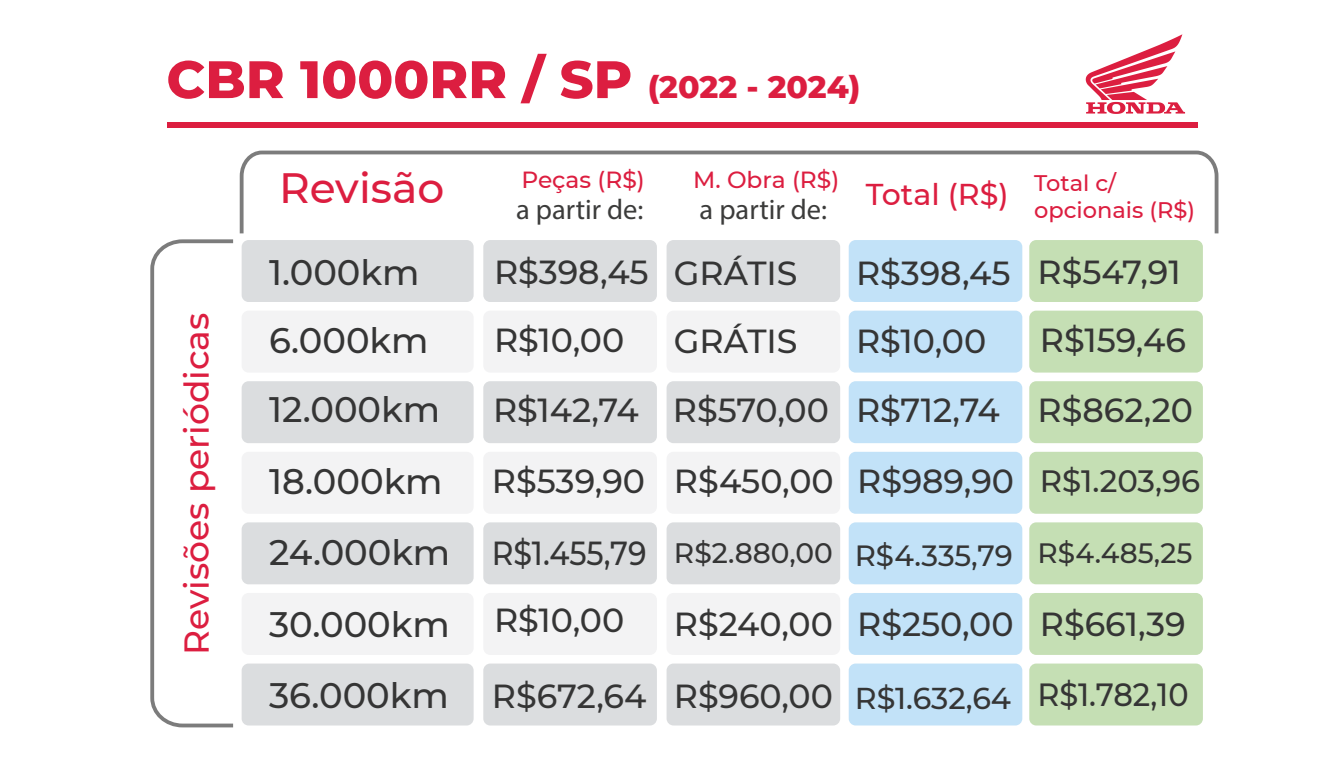
<style>
.page{position:relative;width:1340px;height:766px;background:#fff}
.page>*{position:absolute;margin:0;border:0;box-sizing:border-box;transform-origin:0 0}
.t1{font:800 52.65px "Montserrat";color:#dc1e40}
.t2{font:500 42.3px "Montserrat";color:#dc1e40}
.t3{font:500 35.32px/71.1px "Montserrat";color:#353535}
.t4{font:500 34.43px "Montserrat";color:#dc1e40}
.t5{font:500 33.3px/71.5px "Montserrat";color:#353535}
.t6{font:500 31.95px "Montserrat";color:#353535;scale:.95 1}
.t7{font:500 30.82px "Montserrat";color:#353535}
.t8{font:500 30.15px "Montserrat";color:#353535}
.t9{font:500 30.15px "Montserrat";color:#dc1e40}
.t10{font:500 29.25px "Montserrat";color:#353535}
.t11{font:28.57px "Myriad Pro";color:#3c3c3b}
.t12{font:500 28.12px "Montserrat";color:#353535}
.t13{font:500 27.9px "Montserrat";color:#353535}
.t14{font:500 23.4px "Montserrat";color:#dc1e40}
.t15{font:500 22.5px "Montserrat";color:#dc1e40}
.s1{font-size:31.5px}
</style>
<div class="page">
<svg style="left:1085px;top:34px;width:100px;height:80px"></svg>
<div style="left:242px;top:240px;width:231px;height:62px;background:#dbdddf;border-radius:7px"></div>
<div style="left:666px;top:240px;width:174px;height:62px;background:#dbdddf;border-radius:7px"></div>
<div style="left:666px;top:310px;width:174px;height:62px;background:#f3f3f4;border-radius:7px"></div>
<div style="left:666px;top:381px;width:174px;height:62px;background:#dbdddf;border-radius:7px"></div>
<div style="left:666px;top:451px;width:174px;height:62px;background:#f3f3f4;border-radius:7px"></div>
<div style="left:666px;top:522px;width:174px;height:62px;background:#dbdddf;border-radius:7px"></div>
<div style="left:666px;top:592px;width:174px;height:62px;background:#f3f3f4;border-radius:7px"></div>
<div style="left:666px;top:663px;width:174px;height:62px;background:#dbdddf;border-radius:7px"></div>
<div style="left:483px;top:240px;width:174px;height:62px;background:#dbdddf;border-radius:7px"></div>
<div style="left:483px;top:310px;width:174px;height:62px;background:#f3f3f4;border-radius:7px"></div>
<div style="left:483px;top:381px;width:174px;height:62px;background:#dbdddf;border-radius:7px"></div>
<div style="left:483px;top:451px;width:174px;height:62px;background:#f3f3f4;border-radius:7px"></div>
<div style="left:483px;top:522px;width:174px;height:62px;background:#dbdddf;border-radius:7px"></div>
<div style="left:483px;top:592px;width:174px;height:62px;background:#f3f3f4;border-radius:7px"></div>
<div style="left:483px;top:663px;width:174px;height:62px;background:#dbdddf;border-radius:7px"></div>
<div style="left:848px;top:240px;width:174px;height:62px;background:#c2e2f8;border-radius:7px"></div>
<div style="left:1029px;top:240px;width:173px;height:62px;background:#c5dfb4;border-radius:7px"></div>
<div style="left:848px;top:310px;width:174px;height:62px;background:#c2e2f8;border-radius:7px"></div>
<div style="left:1029px;top:310px;width:173px;height:62px;background:#c5dfb4;border-radius:7px"></div>
<div style="left:848px;top:381px;width:174px;height:62px;background:#c2e2f8;border-radius:7px"></div>
<div style="left:1029px;top:381px;width:173px;height:62px;background:#c5dfb4;border-radius:7px"></div>
<div style="left:848px;top:451px;width:174px;height:62px;background:#c2e2f8;border-radius:7px"></div>
<div style="left:1029px;top:451px;width:173px;height:62px;background:#c5dfb4;border-radius:7px"></div>
<div style="left:848px;top:522px;width:174px;height:62px;background:#c2e2f8;border-radius:7px"></div>
<div style="left:1029px;top:522px;width:173px;height:62px;background:#c5dfb4;border-radius:7px"></div>
<div style="left:848px;top:592px;width:174px;height:62px;background:#c2e2f8;border-radius:7px"></div>
<div style="left:1029px;top:592px;width:173px;height:62px;background:#c5dfb4;border-radius:7px"></div>
<div style="left:848px;top:663px;width:174px;height:62px;background:#c2e2f8;border-radius:7px"></div>
<div style="left:1029px;top:663px;width:173px;height:62px;background:#c5dfb4;border-radius:7px"></div>
<div style="left:242px;top:310px;width:231px;height:62px;background:#f3f3f4;border-radius:7px"></div>
<div style="left:242px;top:381px;width:231px;height:62px;background:#dbdddf;border-radius:7px"></div>
<div style="left:242px;top:451px;width:231px;height:62px;background:#f3f3f4;border-radius:7px"></div>
<div style="left:242px;top:522px;width:231px;height:62px;background:#dbdddf;border-radius:7px"></div>
<div style="left:242px;top:592px;width:231px;height:62px;background:#f3f3f4;border-radius:7px"></div>
<div style="left:242px;top:663px;width:231px;height:62px;background:#dbdddf;border-radius:7px"></div>
<svg style="left:239px;top:150px;width:980px;height:84px"></svg>
<svg style="left:150px;top:239px;width:84px;height:489px"></svg>
<div style="left:167px;top:122px;width:1030px;height:5px;background:#dc1e40"></div>
<h1 class="t1" style="left:166px;top:41px;width:695px">CBR 1000RR / SP <span class="s1">(2022 - 2024)</span></h1>
<p class="t4" style="left:172px;top:654px;width:343px;rotate:-90deg">Revisões periódicas</p>
<p class="t2" style="left:279px;top:158px;width:167px">Revisão</p>
<p class="t14" style="left:521px;top:163px;width:125px">Peças (R$)</p>
<p class="t14" style="left:693px;top:163px;width:148px">M. Obra (R$)</p>
<p class="t15" style="left:1034px;top:168px;width:84px">Total c/</p>
<p class="t9" style="left:865px;top:173px;width:144px">Total (R$)</p>
<p class="t11" style="left:516px;top:191px;width:129px">a partir de:</p>
<p class="t11" style="left:699px;top:191px;width:129px">a partir de:</p>
<p class="t15" style="left:1034px;top:195px;width:162px">opcionais (R$)</p>
<p class="t3" style="left:269px;top:235px;width:152px">1.000km</p>
<p class="t5" style="left:494px;top:237px;width:156px;line-height:68px">R$398,45<br>R$10,00</p>
<p class="t3" style="left:269px;top:303px;width:183px">6.000km<br>12.000km<br>18.000km<br>24.000km<br>30.000km<br>36.000km</p>
<p class="t5" style="left:492px;top:372px;width:156px">R$142,74<br>R$539,90<br>R$1.455,79</p>
<p class="t5" style="left:494px;top:583px;width:132px">R$10,00</p>
<p class="t5" style="left:492px;top:658px;width:156px">R$672,64</p>
<p class="t5" style="left:673px;top:236px;width:162px;line-height:69.5px">GRÁTIS<br>GRÁTIS<br>R$570,00<br>R$450,00</p>
<p class="t12" style="left:674px;top:533px;width:160px">R$2.880,00</p>
<p class="t5" style="left:674px;top:587px;width:160px">R$240,00<br>R$960,00</p>
<p class="t5" style="left:856px;top:237px;width:156px;line-height:68.4px">R$398,45<br>R$10,00</p>
<p class="t5" style="left:856px;top:372px;width:145px">R$712,74</p>
<p class="t5" style="left:857px;top:444px;width:158px">R$989,90</p>
<p class="t10" style="left:854px;top:535px;width:160px">R$4.335,79</p>
<p class="t5" style="left:857px;top:587px;width:158px">R$250,00</p>
<p class="t8" style="left:854px;top:676px;width:158px">R$1.632,64</p>
<p class="t5" style="left:1037px;top:236px;width:157px;line-height:68.9px">R$547,91<br>R$159,46<br>R$862,20</p>
<p class="t7" style="left:1039px;top:460px;width:162px">R$1.203,96</p>
<p class="t13" style="left:1037px;top:534px;width:156px">R$4.485,25</p>
<p class="t5" style="left:1039px;top:587px;width:147px">R$661,39</p>
<p class="t6" style="left:1037px;top:672px;width:160px">R$1.782,10</p>
</div>
